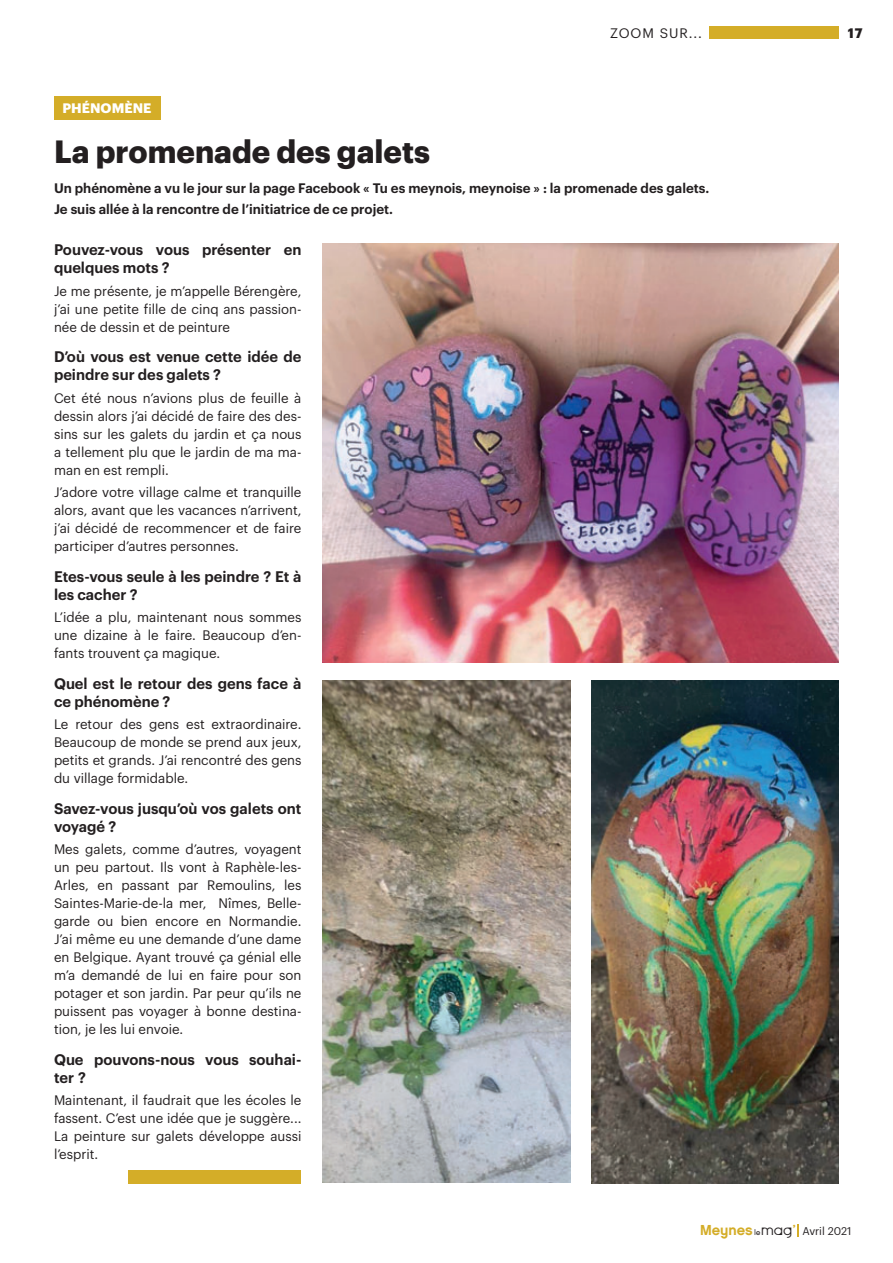
<style>
.page{position:relative;width:893px;height:1263px;background:#fff}
.page>*{position:absolute;margin:0;border:0;box-sizing:border-box;transform-origin:0 0}
.t1{font:700 31.5px "Graphik";color:#231f20}
.t2{font:600 15px/18px "Graphik";color:#231f20}
.t3{font:13.5px/18px "Graphik";color:#231f20;text-align:justify}
.t4{font:600 13.5px/21px "Graphik";color:#231f20}
.t5{font:700 13.5px "Graphik";color:#fff}
.t6{font:700 13.5px "Graphik";color:#231f20}
.t7{font:10.95px "Graphik";color:#231f20}
.s1{font-family:"Chalet New York Nineteen Eighty";font-size:14.4px;color:#d4ad28}
.s2{font-family:"Harry Plain";font-size:7.95px}
.s3{font-family:"Seraphic Organism";font-size:13.5px}
</style>
<div class="page">
<div style="left:709px;top:26px;width:130px;height:13px;background:#d4ad28"></div>
<svg style="left:798px;top:1224px;width:1px;height:13px"></svg>
<div style="left:54px;top:96px;width:106px;height:24px;background:#d4ad28"></div>
<div style="left:128px;top:1170px;width:173px;height:13px;background:#d4ad28"></div>
<img style="left:323px;top:243px;width:516px;height:419px">
<img style="left:591px;top:680px;width:248px;height:503px">
<img style="left:323px;top:680px;width:247px;height:503px">
<p class="t3" style="left:610px;top:23px;width:94px">ZOOM SUR...</p>
<p class="t6" style="left:848px;top:23px;width:16px">17</p>
<p class="t5" style="left:63px;top:98px;width:90px">PHÉNOMÈNE</p>
<h1 class="t1" style="left:54px;top:127px;width:378px">La promenade des galets</h1>
<p class="t4" style="left:54px;top:176px;width:657px">Un phénomène a vu le jour sur la page Facebook « Tu es meynois, meynoise » : la promenade des galets.<br>Je suis allée à la rencontre de l’initiatrice de ce projet.</p>
<p class="t2" style="left:54px;top:240px;width:249px">Pouvez-vous vous présenter en quelques mots ?</p>
<p class="t3" style="left:54px;top:281px;width:249px">Je me présente, je m’appelle Bérengère, j’ai une petite fille de cinq ans passion&shy;née de dessin et de peinture</p>
<p class="t2" style="left:54px;top:347px;width:249px">D’où vous est venue cette idée de peindre sur des galets ?</p>
<p class="t3" style="left:54px;top:388px;width:249px">Cet été nous n’avions plus de feuille à dessin alors j’ai décidé de faire des des&shy;sins sur les galets du jardin et ça nous a tellement plu que le jardin de ma ma&shy;man en est rempli.</p>
<p class="t3" style="left:54px;top:482px;width:249px">J’adore votre village calme et tranquille alors, avant que les vacances n’arrivent, j’ai décidé de recommencer et de faire participer d’autres personnes.</p>
<p class="t2" style="left:54px;top:566px;width:249px">Etes-vous seule à les peindre ? Et à les cacher ?</p>
<p class="t3" style="left:54px;top:607px;width:249px">L’idée a plu, maintenant nous sommes une dizaine à le faire. Beaucoup d’en&shy;fants trouvent ça magique.</p>
<p class="t2" style="left:54px;top:673px;width:249px">Quel est le retour des gens face à ce phénomène ?</p>
<p class="t3" style="left:54px;top:714px;width:249px">Le retour des gens est extraordinaire.<br>Beaucoup de monde se prend aux jeux, petits et grands. J’ai rencontré des gens du village formidable.</p>
<p class="t2" style="left:54px;top:798px;width:249px">Savez-vous jusqu’où vos galets ont voyagé ?</p>
<p class="t3" style="left:54px;top:839px;width:249px">Mes galets, comme d’autres, voyagent un peu partout. Ils vont à Raphèle-les-Arles, en passant par Remoulins, les Saintes-Marie-de-la mer, Nîmes, Belle&shy;garde ou bien encore en Normandie.<br>J’ai même eu une demande d’une dame en Belgique. Ayant trouvé ça génial elle m’a demandé de lui en faire pour son potager et son jardin. Par peur qu’ils ne puissent pas voyager à bonne destina&shy;tion, je les lui envoie.</p>
<p class="t2" style="left:54px;top:1049px;width:249px">Que pouvons-nous vous souhai&shy;ter ?</p>
<p class="t3" style="left:54px;top:1090px;width:249px">Maintenant, il faudrait que les écoles le fassent. C’est une idée que je suggère...<br>La peinture sur galets développe aussi l’esprit.</p>
<p class="t7" style="left:700px;top:1222px;width:153px"><span class="s1">Meynes</span> <span class="s2">le</span><span class="s3">Mag</span><sup>’</sup> Avril 2021</p>
</div>
